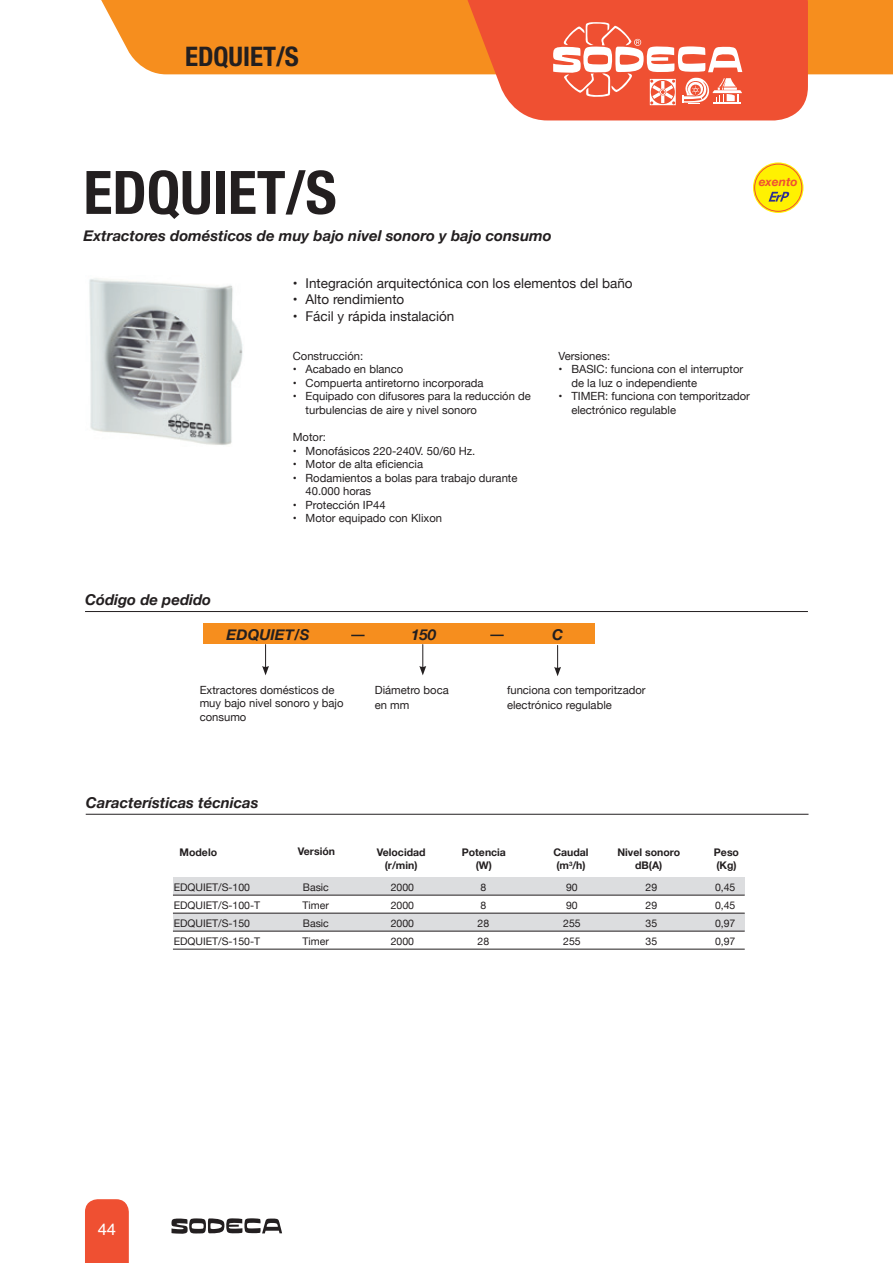
<style>
.page{position:relative;width:893px;height:1263px;background:#fff}
.page>*{position:absolute;margin:0;border:0;box-sizing:border-box;transform-origin:0 0}
.CAPÇALERA_NOM{font:700 condensed 60px "Helvetica Neue";color:#231f20}
.t1{font:700 condensed 27px "Helvetica Neue";color:#231f20}
.t2{font:16.5px "Helvetica";color:#fff}
.TEXT_TITOL{font:italic 700 15px "Helvetica Neue";color:#231f20}
.SUBTITOL{font:italic 700 15px "Helvetica Neue";color:#231f20}
.t3{font:13.5px "Helvetica Neue";color:#231f20}
.TEXT_TITOL-2{font:italic 700 12px "Helvetica Neue";color:#ef5032}
.TEXT_SUBTITOL8PT{font:11.25px/13.5px "Helvetica Neue";color:#231f20}
.TAULA_TEXT{font:10.5px "Helvetica Neue";color:#231f20}
.TAULA_TITOL{font:700 10.5px "Helvetica Neue";color:#231f20}
</style>
<div class="page">
<div style="left:85px;top:1199px;width:44px;height:64px;background:#ef5032"></div>
<svg style="left:171px;top:1218px;width:111px;height:16px"></svg>
<div style="left:101px;top:0;width:792px;height:74px;background:#f68e1e"></div>
<svg style="left:456px;top:0;width:352px;height:120px;background:#f17053"></svg>
<div style="left:173px;top:913px;width:571px;height:18px;background:#dcdddf"></div>
<hr style="left:86px;top:814px;width:722px;height:1px;background:#231f20">
<div style="left:173px;top:877px;width:571px;height:18px;background:#dcdddf"></div>
<hr style="left:173px;top:895px;width:572px;height:1px;background:#231f20">
<hr style="left:173px;top:913px;width:572px;height:1px;background:#231f20">
<hr style="left:173px;top:931px;width:572px;height:1px;background:#231f20">
<hr style="left:173px;top:949px;width:572px;height:1px;background:#231f20">
<img style="left:89px;top:278px;width:154px;height:167px">
<svg style="left:753px;top:162px;width:50px;height:51px"></svg>
<div style="left:755px;top:164px;width:47px;height:47px;background:#fff101;border-radius:50%"></div>
<div style="left:754px;top:164px;width:48px;height:48px;border:1px solid #ef5032;border-radius:50%"></div>
<svg style="left:768px;top:192px;width:22px;height:10px"></svg>
<hr style="left:85px;top:611px;width:723px;height:1px;background:#231f20">
<div style="left:203px;top:623px;width:392px;height:21px;background:#f68e1e"></div>
<svg style="left:351px;top:635px;width:14px;height:1px"></svg>
<svg style="left:490px;top:635px;width:14px;height:1px"></svg>
<svg style="left:262px;top:644px;width:7px;height:31px"></svg>
<svg style="left:554px;top:645px;width:7px;height:31px"></svg>
<svg style="left:419px;top:644px;width:7px;height:31px"></svg>
<p class="t1" style="left:185px;top:40px;width:115px">EDQUIET/S</p>
<p class="CAPÇALERA_NOM" style="left:83px;top:143px;width:255px">EDQUIET/S</p>
<p class="TEXT_TITOL" style="left:83px;top:224px;width:470px">Extractores domésticos de muy bajo nivel sonoro y bajo consumo</p>
<p class="TEXT_TITOL-2" style="left:759px;top:172px;width:40px">exento</p>
<p class="t3" style="left:293px;top:273px;width:341px">• Integración arquitectónica con los elementos del baño</p>
<p class="t3" style="left:293px;top:290px;width:113px">• Alto rendimiento</p>
<p class="t3" style="left:293px;top:306px;width:163px">• Fácil y rápida instalación</p>
<p class="TEXT_SUBTITOL8PT" style="left:293px;top:350px;width:72px">Construcción:</p>
<p class="TEXT_SUBTITOL8PT" style="left:293px;top:363px;width:112px">• Acabado en blanco</p>
<p class="TEXT_SUBTITOL8PT" style="left:293px;top:377px;width:192px">• Compuerta antiretorno incorporada</p>
<p class="TEXT_SUBTITOL8PT" style="left:306px;top:390px;width:227px;text-indent:-13px">• Equipado con difusores para la reducción de turbulencias de aire y nivel sonoro</p>
<p class="TEXT_SUBTITOL8PT" style="left:293px;top:431px;width:35px">Motor:</p>
<p class="TEXT_SUBTITOL8PT" style="left:293px;top:444px;width:184px">• Monofásicos 220‐240V. 50/60 Hz.</p>
<p class="TEXT_SUBTITOL8PT" style="left:293px;top:458px;width:132px">• Motor de alta eficiencia</p>
<p class="TEXT_SUBTITOL8PT" style="left:306px;top:471px;width:213px;text-indent:-13px">• Rodamientos a bolas para trabajo durante<br>40.000 horas</p>
<p class="TEXT_SUBTITOL8PT" style="left:293px;top:498px;width:94px">• Protección IP44</p>
<p class="TEXT_SUBTITOL8PT" style="left:293px;top:512px;width:151px">• Motor equipado con Klixon</p>
<p class="TEXT_SUBTITOL8PT" style="left:559px;top:350px;width:53px">Versiones:</p>
<p class="TEXT_SUBTITOL8PT" style="left:571px;top:363px;width:173px;text-indent:-13px">• BASIC: funciona con el interruptor de la luz o independiente</p>
<p class="TEXT_SUBTITOL8PT" style="left:571px;top:390px;width:180px;text-indent:-13px">• TIMER: funciona con temporitzador electrónico regulable</p>
<p class="SUBTITOL" style="left:85px;top:588px;width:128px">Código de pedido</p>
<p class="TEXT_TITOL" style="left:227px;top:623px;width:85px">EDQUIET/S</p>
<p class="TEXT_TITOL" style="left:411px;top:623px;width:27px">150</p>
<p class="TEXT_TITOL" style="left:552px;top:623px;width:13px">C</p>
<p class="TEXT_SUBTITOL8PT" style="left:200px;top:684px;width:145px">Extractores domésticos de muy bajo nivel sonoro y bajo consumo</p>
<p class="TEXT_SUBTITOL8PT" style="left:375px;top:683px;width:75px;line-height:15px">Diámetro boca en mm</p>
<p class="TEXT_SUBTITOL8PT" style="left:507px;top:684px;width:140px">funciona con temporitzador</p>
<p class="TEXT_SUBTITOL8PT" style="left:507px;top:699px;width:106px">electrónico regulable</p>
<p class="SUBTITOL" style="left:86px;top:790px;width:174px">Características técnicas</p>
<p class="TAULA_TITOL" style="left:298px;top:843px;width:39px">Versión</p>
<p class="TAULA_TITOL" style="left:180px;top:844px;width:39px">Modelo</p>
<p class="TAULA_TITOL" style="left:462px;top:844px;width:46px">Potencia</p>
<p class="TAULA_TITOL" style="left:476px;top:857px;width:18px">(W)</p>
<p class="TAULA_TITOL" style="left:377px;top:844px;width:50px">Velocidad</p>
<p class="TAULA_TITOL" style="left:385px;top:857px;width:34px">(r/min)</p>
<p class="TAULA_TITOL" style="left:553px;top:844px;width:37px">Caudal</p>
<p class="TAULA_TITOL" style="left:556px;top:857px;width:31px">(m<sup>3</sup>/h)</p>
<p class="TAULA_TITOL" style="left:617px;top:844px;width:64px">Nivel sonoro</p>
<p class="TAULA_TITOL" style="left:635px;top:857px;width:29px">dB(A)</p>
<p class="TAULA_TITOL" style="left:714px;top:844px;width:27px">Peso</p>
<p class="TAULA_TITOL" style="left:716px;top:857px;width:22px">(Kg)</p>
<p class="TAULA_TEXT" style="left:174px;top:879px;width:78px">EDQUIET/S‐100</p>
<p class="TAULA_TEXT" style="left:303px;top:879px;width:28px">Basic</p>
<p class="TAULA_TEXT" style="left:391px;top:879px;width:25px">2000</p>
<p class="TAULA_TEXT" style="left:481px;top:879px;width:7px">8</p>
<p class="TAULA_TEXT" style="left:566px;top:879px;width:13px">90</p>
<p class="TAULA_TEXT" style="left:646px;top:879px;width:13px">29</p>
<p class="TAULA_TEXT" style="left:715px;top:879px;width:22px">0,45</p>
<p class="TAULA_TEXT" style="left:174px;top:897px;width:88px">EDQUIET/S‐100‐T</p>
<p class="TAULA_TEXT" style="left:302px;top:897px;width:28px">Timer</p>
<p class="TAULA_TEXT" style="left:391px;top:897px;width:25px">2000</p>
<p class="TAULA_TEXT" style="left:481px;top:897px;width:7px">8</p>
<p class="TAULA_TEXT" style="left:566px;top:897px;width:13px">90</p>
<p class="TAULA_TEXT" style="left:646px;top:897px;width:13px">29</p>
<p class="TAULA_TEXT" style="left:715px;top:897px;width:22px">0,45</p>
<p class="TAULA_TEXT" style="left:174px;top:915px;width:78px">EDQUIET/S‐150</p>
<p class="TAULA_TEXT" style="left:303px;top:915px;width:28px">Basic</p>
<p class="TAULA_TEXT" style="left:391px;top:915px;width:25px">2000</p>
<p class="TAULA_TEXT" style="left:478px;top:915px;width:13px">28</p>
<p class="TAULA_TEXT" style="left:563px;top:915px;width:19px">255</p>
<p class="TAULA_TEXT" style="left:646px;top:915px;width:13px">35</p>
<p class="TAULA_TEXT" style="left:715px;top:915px;width:22px">0,97</p>
<p class="TAULA_TEXT" style="left:174px;top:933px;width:88px">EDQUIET/S‐150‐T</p>
<p class="TAULA_TEXT" style="left:302px;top:933px;width:28px">Timer</p>
<p class="TAULA_TEXT" style="left:391px;top:933px;width:25px">2000</p>
<p class="TAULA_TEXT" style="left:478px;top:933px;width:13px">28</p>
<p class="TAULA_TEXT" style="left:563px;top:933px;width:19px">255</p>
<p class="TAULA_TEXT" style="left:646px;top:933px;width:13px">35</p>
<p class="TAULA_TEXT" style="left:715px;top:933px;width:22px">0,97</p>
<h3 class="t2" style="left:98px;top:1216px;width:20px">44</h3>
</div>
